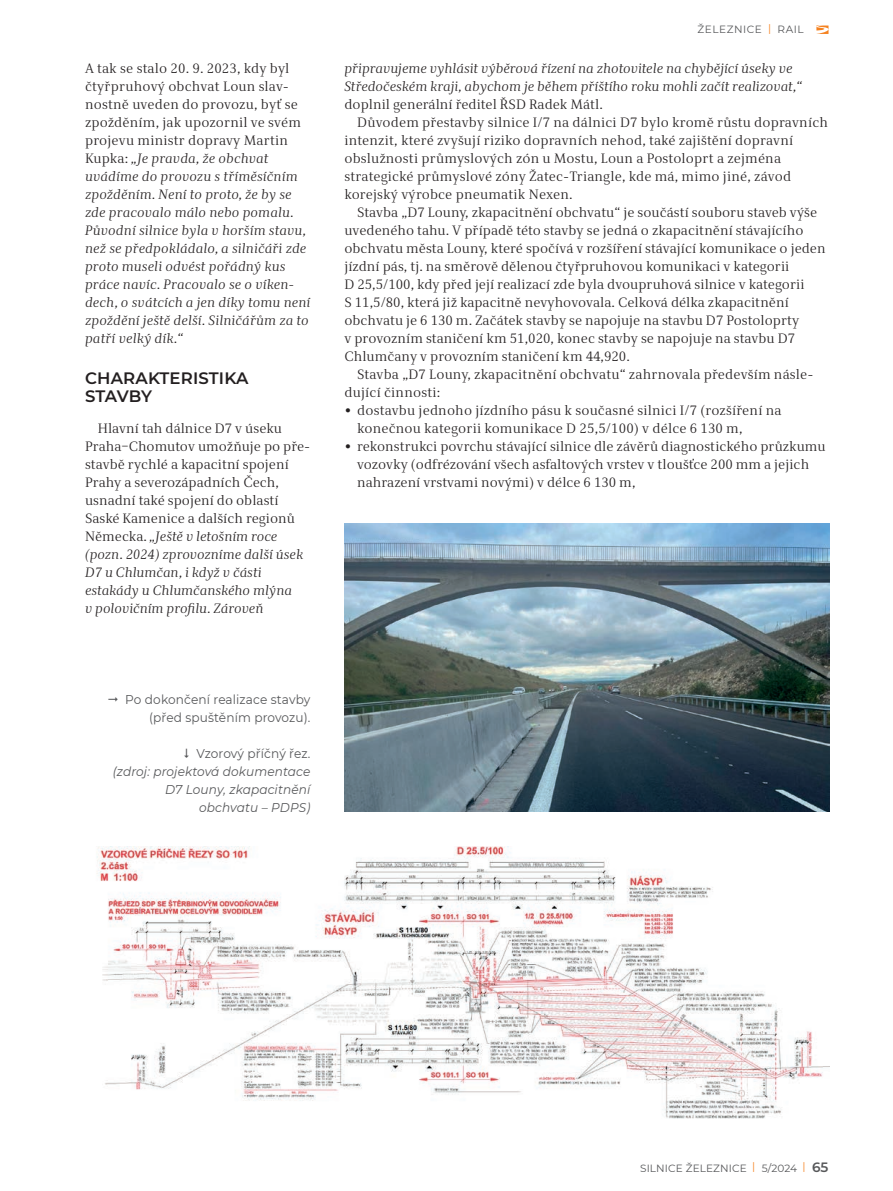
<style>
.page{position:relative;width:893px;height:1191px;background:#fff}
.page>*{position:absolute;margin:0;border:0;box-sizing:border-box;transform-origin:0 0}
.t1{font:600 16.5px/18px "Montserrat";letter-spacing:.01em;color:#231f20}
.t2{font:13.5px/18px "Alfon";color:#231f20}
.t3{font:italic 13.5px/18px "Alfon";letter-spacing:.01em;color:#231f20}
.t4{font:12.75px/18px "Montserrat";letter-spacing:.01em;color:#57585a;text-align:right;scale:.95 1}
.t5{font:italic 12.75px/18px "Montserrat";letter-spacing:.01em;color:#57585a;text-align:right;scale:.95 1}
.t6{font:10.5px "Montserrat";letter-spacing:.01em;color:#57585a}
.t7{font:10.5px "Montserrat";letter-spacing:.05em;color:#57585a}
.s1{font-style:normal}
.s2{font-style:italic}
.s3{color:#f58220}
.s4{font-weight:600;font-size:13.5px}
</style>
<div class="page">
<svg style="left:816px;top:26px;width:12px;height:8px"></svg>
<img style="left:97px;top:847px;width:732px;height:271px">
<img style="left:344px;top:523px;width:485px;height:288px">
<p class="t3" style="left:85px;top:60px;width:227px"><span class="s1">A tak se stalo 20. 9. 2023, kdy byl čtyřpruhový obchvat Loun slav&shy;nostně uveden do provozu, byť se zpožděním, jak upozornil ve svém projevu ministr dopravy Martin<br>Kupka:</span> „Je pravda, že obchvat uvádíme do provozu s tříměsíčním zpožděním. Není to proto, že by se zde pracovalo málo nebo pomalu.<br>Původní silnice byla v horším stavu, než se předpokládalo, a silničáři zde proto museli odvést pořádný kus práce navíc. Pracovalo se o víken&shy;dech, o svátcích a jen díky tomu není zpoždění ještě delší. Silničářům za to patří velký dík.“</p>
<p class="t1" style="left:85px;top:368px;width:165px">CHARAKTERISTIKA<br>STAVBY</p>
<p class="t2" style="left:85px;top:420px;width:227px;text-indent:13px">Hlavní tah dálnice D7 v úseku<br>Praha–Chomutov umožňuje po pře&shy;stavbě rychlé a kapacitní spojení<br>Prahy a severozápadních Čech, usnadní také spojení do oblastí<br>Saské Kamenice a dalších regionů<br>Německa. <span class="s2">„Ještě v letošním roce (pozn. 2024) zprovozníme další úsek<br>D7 u Chlumčan, i když v části estakády u Chlumčanského mlýna<br>v polovičním profilu. Zároveň</span></p>
<p class="t4" style="left:125px;top:689px;width:196px">Po dokončení realizace stavby (před spuštěním provozu).</p>
<p class="t4" style="left:196px;top:743px;width:121px">Vzorový příčný řez.</p>
<p class="t5" style="left:113px;top:761px;width:210px">(zdroj: projektová dokumentace<br>D7 Louny, zkapacitnění obchvatu – PDPS)</p>
<p class="t7" style="left:697px;top:22px;width:108px">ŽELEZNICE <span class="s3">|</span> RAIL</p>
<p class="t3" style="left:344px;top:60px;width:459px">připravujeme vyhlásit výběrová řízení na zhotovitele na chybějící úseky ve<br>Středočeském kraji, abychom je během příštího roku mohli začít realizovat,“</p>
<p class="t2" style="left:344px;top:96px;width:260px">doplnil generální ředitel ŘSD Radek Mátl.</p>
<p class="t2" style="left:357px;top:114px;width:472px">Důvodem přestavby silnice I/7 na dálnici D7 bylo kromě růstu dopravních</p>
<p class="t2" style="left:344px;top:132px;width:450px">intenzit, které zvyšují riziko dopravních nehod, také zajištění dopravní</p>
<p class="t2" style="left:344px;top:150px;width:438px">obslužnosti průmyslových zón u Mostu, Loun a Postoloprt a zejména</p>
<p class="t2" style="left:344px;top:168px;width:448px">strategické průmyslové zóny Žatec-Triangle, kde má, mimo jiné, závod</p>
<p class="t2" style="left:344px;top:186px;width:230px">korejský výrobce pneumatik Nexen.</p>
<p class="t2" style="left:357px;top:204px;width:461px">Stavba „D7 Louny, zkapacitnění obchvatu“ je součástí souboru staveb výše</p>
<p class="t2" style="left:344px;top:222px;width:461px">uvedeného tahu. V případě této stavby se jedná o zkapacitnění stávajícího</p>
<p class="t2" style="left:344px;top:240px;width:483px">obchvatu města Louny, které spočívá v rozšíření stávající komunikace o jeden</p>
<p class="t2" style="left:344px;top:258px;width:446px">jízdní pás, tj. na směrově dělenou čtyřpruhovou komunikaci v kategorii</p>
<p class="t2" style="left:344px;top:276px;width:462px">D 25,5/100, kdy před její realizací zde byla dvoupruhová silnice v kategorii</p>
<p class="t2" style="left:344px;top:294px;width:446px">S 11,5/80, která již kapacitně nevyhovovala. Celková délka zkapacitnění</p>
<p class="t2" style="left:344px;top:312px;width:456px">obchvatu je 6 130 m. Začátek stavby se napojuje na stavbu D7 Postoloprty</p>
<p class="t2" style="left:344px;top:330px;width:452px">v provozním staničení km 51,020, konec stavby se napojuje na stavbu D7</p>
<p class="t2" style="left:344px;top:348px;width:287px">Chlumčany v provozním staničení km 44,920.</p>
<p class="t2" style="left:357px;top:366px;width:458px">Stavba „D7 Louny, zkapacitnění obchvatu“ zahrnovala především násle-</p>
<p class="t2" style="left:344px;top:384px;width:97px">dující činnosti:</p>
<p class="t2" style="left:357px;top:402px;width:426px;text-indent:-13px">• dostavbu jednoho jízdního pásu k současné silnici I/7 (rozšíření na konečnou kategorii komunikace D 25,5/100) v délce 6 130 m,</p>
<p class="t2" style="left:357px;top:438px;width:470px;text-indent:-13px">• rekonstrukci povrchu stávající silnice dle závěrů diagnostického průzkumu vozovky (odfrézování všech asfaltových vrstev v tloušťce 200 mm a jejich nahrazení vrstvami novými) v délce 6 130 m,</p>
<p class="t6" style="left:640px;top:1160px;width:190px">SILNICE ŽELEZNICE <span class="s3">|</span> 5/2024 <span class="s3">|</span> <span class="s4">65</span></p>
</div>
